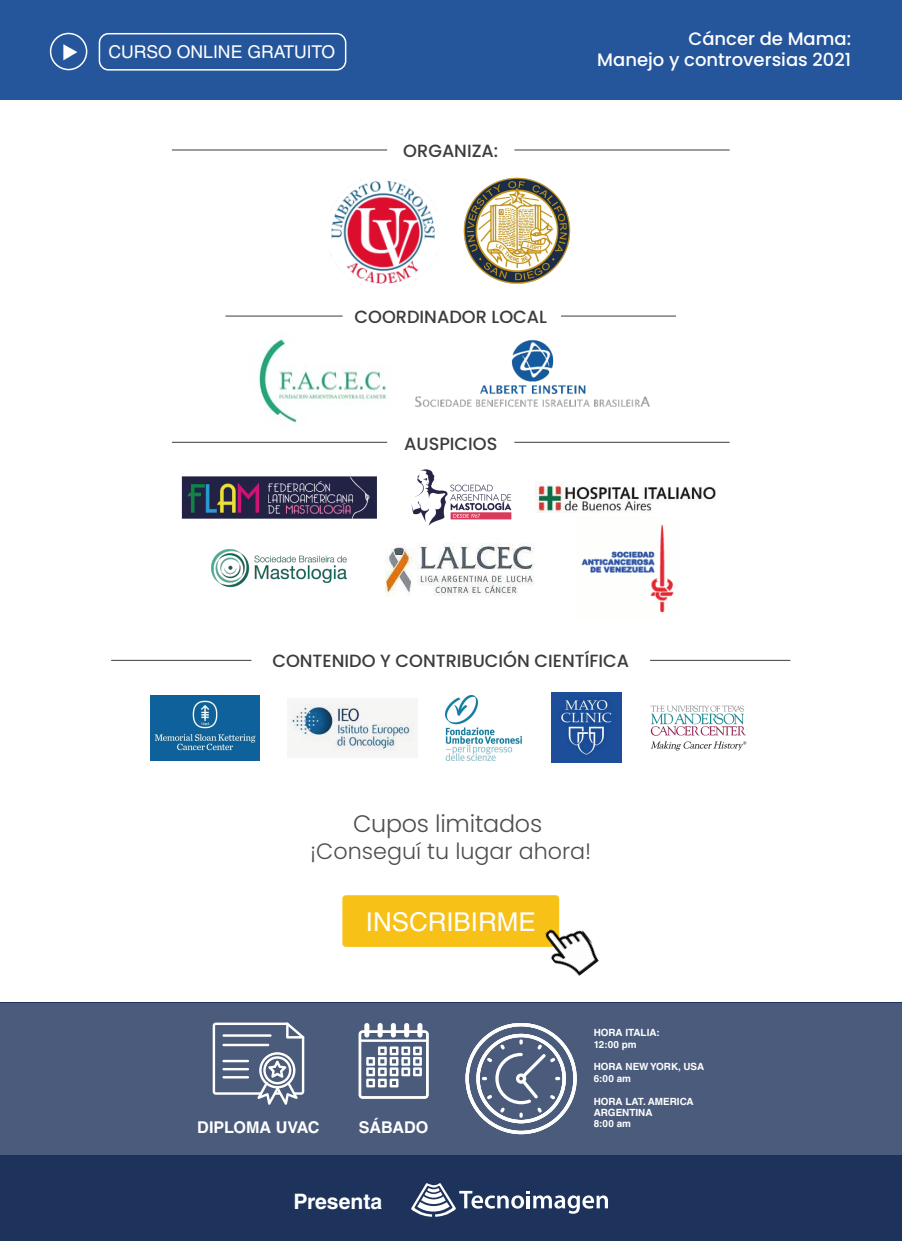
<style>
.page{position:relative;width:902px;height:1241px;background:#fff}
.page>*{position:absolute;margin:0;border:0;box-sizing:border-box;transform-origin:0 0}
.t1{font:25.88px "Helvetica LT Std";color:#fff}
.t2{font:300 23.85px "Poppins";letter-spacing:-.01em;color:#4d4d4d}
.t3{font:300 22.27px "Poppins";color:#4d4d4d}
.t4{font:700 21.23px "Helvetica LT Std";color:#fff}
.t5{font:500 18px/21.6px "Poppins";color:#fff;text-align:right}
.t6{font:500 17.7px "Poppins";color:#3c3c3b}
.t7{font:17.62px "Helvetica LT Std";color:#fff}
.t8{font:700 16.2px "Helvetica LT Std";color:#fff}
.t9{font:700 9.9px/11.4px "Helvetica LT Std";color:#fff}
</style>
<div class="page">
<div style="left:0;top:1002px;width:902px;height:239px;background:#1e335b"></div>
<div style="left:0;top:1003px;width:902px;height:151px;background:#4a5b7b"></div>
<div style="left:342px;top:895px;width:217px;height:52px;background:#f7c117;border-radius:4px"></div>
<img style="left:537px;top:914px;width:62px;height:62px">
<svg style="left:411px;top:1183px;width:197px;height:34px"></svg>
<div style="left:0;top:0;width:902px;height:99px;background:#25559b"></div>
<svg style="left:50px;top:33px;width:37px;height:37px"></svg>
<svg style="left:99px;top:33px;width:247px;height:38px"></svg>
<img style="left:446px;top:695px;width:75px;height:65px">
<img style="left:551px;top:693px;width:70px;height:70px">
<img style="left:650px;top:705px;width:97px;height:46px">
<img style="left:150px;top:695px;width:110px;height:65px">
<img style="left:287px;top:698px;width:130px;height:59px">
<img style="left:258px;top:335px;width:129px;height:89px">
<img style="left:415px;top:339px;width:235px;height:69px">
<img style="left:385px;top:543px;width:149px;height:53px">
<img style="left:211px;top:549px;width:136px;height:39px">
<img style="left:581px;top:524px;width:93px;height:89px">
<img style="left:535px;top:481px;width:181px;height:32px">
<img style="left:182px;top:476px;width:194px;height:43px">
<img style="left:411px;top:469px;width:101px;height:57px">
<img style="left:464px;top:177px;width:106px;height:107px">
<hr style="left:514px;top:150px;width:216px;height:1px;background:#3c3c3b">
<hr style="left:172px;top:150px;width:215px;height:1px;background:#3c3c3b">
<hr style="left:514px;top:442px;width:216px;height:1px;background:#3c3c3b">
<hr style="left:172px;top:442px;width:215px;height:1px;background:#3c3c3b">
<hr style="left:650px;top:660px;width:140px;height:1px;background:#3c3c3b">
<hr style="left:111px;top:660px;width:140px;height:1px;background:#3c3c3b">
<hr style="left:561px;top:316px;width:115px;height:1px;background:#3c3c3b">
<hr style="left:225px;top:316px;width:118px;height:1px;background:#3c3c3b">
<svg style="left:466px;top:1023px;width:111px;height:111px"></svg>
<svg style="left:213px;top:1022px;width:91px;height:83px"></svg>
<svg style="left:359px;top:1023px;width:70px;height:76px"></svg>
<img style="left:330px;top:179px;width:107px;height:107px">
<h3 class="t7" style="left:108px;top:42px;width:228px">CURSO ONLINE GRATUITO</h3>
<h3 class="t6" style="left:403px;top:141px;width:96px">ORGANIZA:</h3>
<h3 class="t5" style="left:597px;top:28px;width:255px">Cáncer de Mama:<br>Manejo y controversias 2021</h3>
<h3 class="t6" style="left:354px;top:307px;width:194px">COORDINADOR LOCAL</h3>
<h3 class="t6" style="left:404px;top:434px;width:95px">AUSPICIOS</h3>
<h3 class="t6" style="left:272px;top:651px;width:358px">CONTENIDO Y CONTRIBUCIÓN CIENTÍFICA</h3>
<h2 class="t2" style="left:353px;top:810px;width:191px">Cupos limitados</h2>
<h3 class="t3" style="left:310px;top:838px;width:283px">¡Conseguí tu lugar ahora!</h3>
<h1 class="t1" style="left:366px;top:906px;width:171px">INSCRIBIRME</h1>
<p class="t9" style="left:594px;top:1027px;width:68px">HORA ITALIA:<br>12:00 pm</p>
<p class="t9" style="left:594px;top:1061px;width:112px">HORA NEW YORK, USA<br>6:00 am</p>
<p class="t9" style="left:594px;top:1095px;width:101px">HORA LAT. AMERICA<br>ARGENTINA</p>
<h3 class="t8" style="left:359px;top:1117px;width:71px">SÁBADO</h3>
<h3 class="t8" style="left:197px;top:1117px;width:124px">DIPLOMA UVAC</h3>
<p class="t9" style="left:594px;top:1118px;width:39px">8:00 am</p>
<h3 class="t4" style="left:294px;top:1188px;width:90px">Presenta</h3>
</div>
